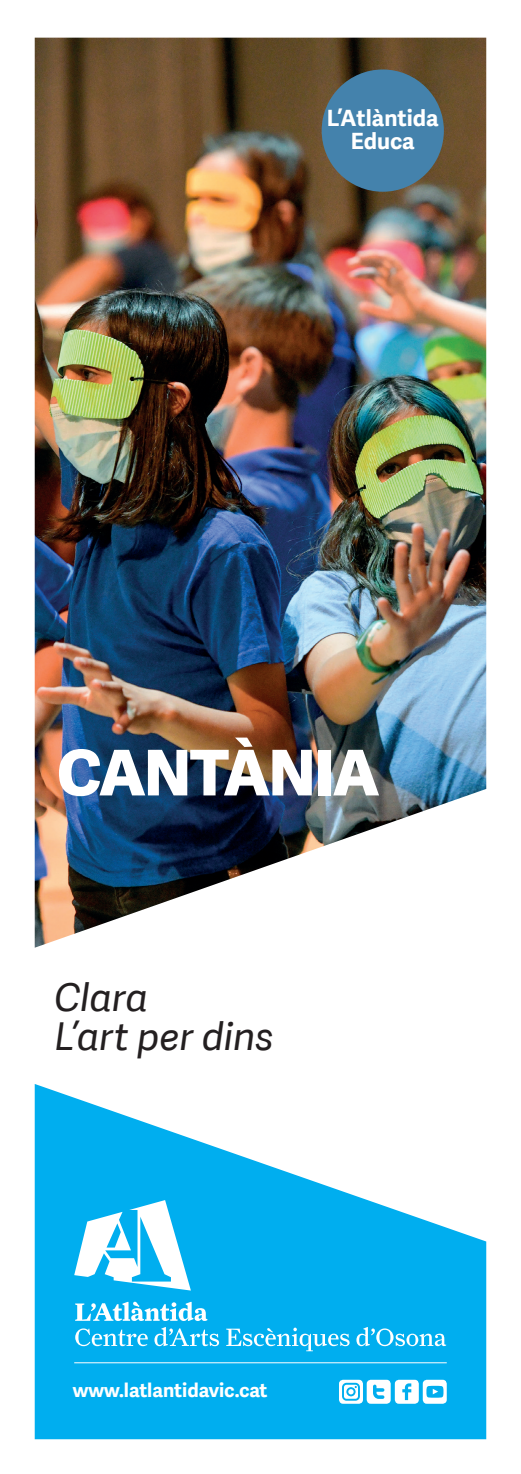
<style>
.page{position:relative;width:521px;height:1474px;background:#fff}
.page>*{position:absolute;margin:0;border:0;box-sizing:border-box;transform-origin:0 0}
.t1{font:800 63px "Adelle Sans";letter-spacing:-.015em;color:#fff}
.t2{font:italic 38.5px/38.5px "Adelle Sans";letter-spacing:-.005em;color:#231f20}
.t3{font:700 22.57px/22.6px "Adelle Sans";color:#fff;text-align:center}
.t4{font:700 19.25px "Adelle Sans";color:#fff}
</style>
<div class="page">
<svg style="left:35px;top:1084px;width:451px;height:355px;fill:#00aeef"></svg>
<svg style="left:75px;top:1301px;width:132px;height:19px"></svg>
<svg style="left:75px;top:1328px;width:73px;height:18px"></svg>
<svg style="left:154px;top:1326px;width:65px;height:20px"></svg>
<svg style="left:226px;top:1327px;width:123px;height:24px;background:#39c0f2"></svg>
<svg style="left:356px;top:1326px;width:90px;height:20px;background:#41c2f2"></svg>
<svg style="left:74px;top:1200px;width:117px;height:90px"></svg>
<hr style="left:74px;top:1362px;width:373px;height:1px;background:#fff">
<svg style="left:339px;top:1379px;width:108px;height:24px"></svg>
<img style="left:35px;top:38px;width:451px;height:909px">
<div style="left:322px;top:69px;width:122px;height:123px;background:#4482ac;border-radius:50%"></div>
<p class="t3" style="left:327px;top:107px;width:113px">L’Atlàntida<br>Educa</p>
<h1 class="t1" style="left:57px;top:735px;width:323px">CANTÀNIA</h1>
<h2 class="t2" style="left:55px;top:978px;width:221px">Clara<br>L’art per dins</h2>
<p class="t4" style="left:73px;top:1378px;width:196px">www.latlantidavic.cat</p>
</div>
